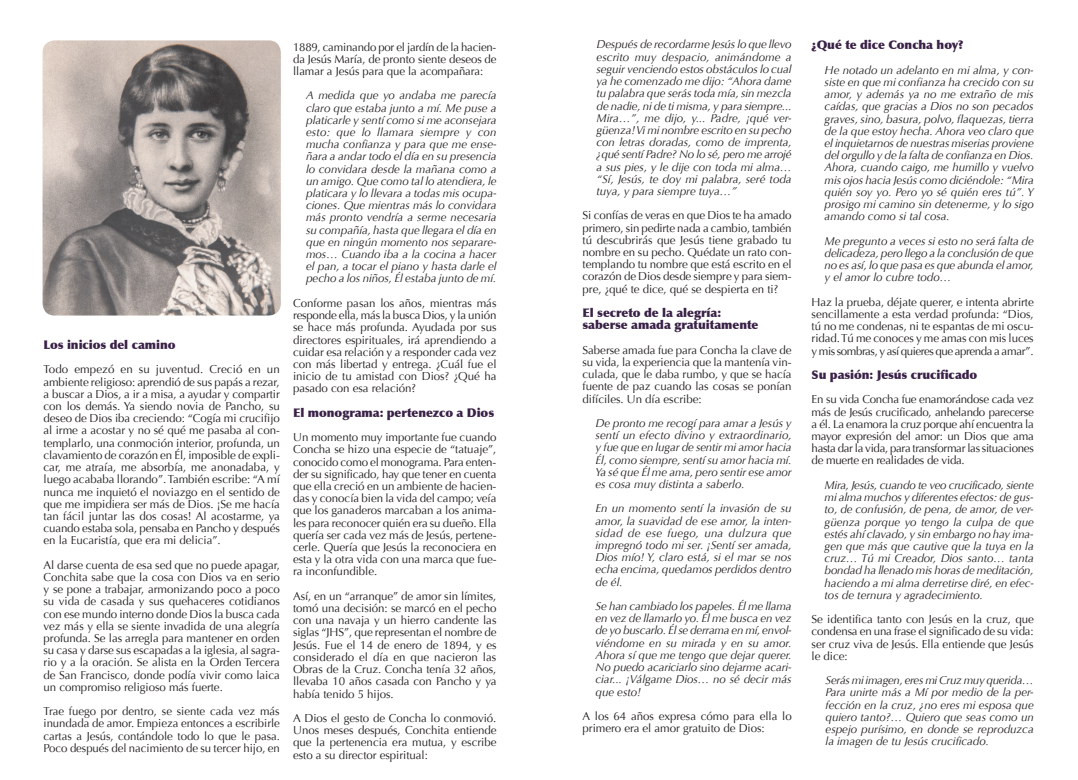
<style>
.page{position:relative;width:1078px;height:780px;background:#fff}
.page>*{position:absolute;margin:0;border:0;box-sizing:border-box;transform-origin:0 0}
.t1{font:900 12px/12.2px "Optima";letter-spacing:-.005em;color:#3a2147}
.t2{font:11.5px/12.2px "Optima";letter-spacing:-.005em;color:#231f20;text-align:justify}
.t3{font:italic 11.5px/12.2px "Optima";letter-spacing:-.005em;color:#231f20;text-align:justify}
</style>
<div class="page">
<img style="left:43px;top:40px;width:238px;height:275px">
<p class="t1" style="left:44px;top:339px;width:134px">Los inicios del camino</p>
<p class="t2" style="left:44px;top:363px;width:238px">Todo empezó en su juventud. Creció en un ambiente religioso: aprendió de sus papás a rezar, a buscar a Dios, a ir a misa, a ayudar y compartir con los demás. Ya siendo novia de Pancho, su deseo de Dios iba creciendo: “Cogía mi crucifijo al irme a acostar y no sé qué me pasaba al con&shy;templarlo, una conmoción interior, profunda, un clavamiento de corazón en Él, imposible de expli&shy;car, me atraía, me absorbía, me anonadaba, y luego acababa llorando”. También escribe: “A mí nunca me inquietó el noviazgo en el sentido de que me impidiera ser más de Dios. ¡Se me hacía tan fácil juntar las dos cosas! Al acostarme, ya cuando estaba sola, pensaba en Pancho y después en la Eucaristía, que era mi delicia”.</p>
<p class="t2" style="left:44px;top:559px;width:238px">Al darse cuenta de esa sed que no puede apagar, Conchita sabe que la cosa con Dios va en serio y se pone a trabajar, armonizando poco a poco su vida de casada y sus quehaceres cotidianos con ese mundo interno donde Dios la busca cada vez más y ella se siente invadida de una alegría profunda. Se las arregla para mantener en orden su casa y darse sus escapadas a la iglesia, al sagra&shy;rio y a la oración. Se alista en la Orden Tercera de San Francisco, donde podía vivir como laica un compromiso religioso más fuerte.</p>
<p class="t2" style="left:44px;top:705px;width:238px">Trae fuego por dentro, se siente cada vez más inundada de amor. Empieza entonces a escribirle cartas a Jesús, contándole todo lo que le pasa.<br>Poco después del nacimiento de su tercer hijo, en</p>
<p class="t2" style="left:293px;top:41px;width:205px">1889, caminando por el jardín de la hacien&shy;da Jesús María, de pronto siente deseos de llamar a Jesús para que la acompañara:</p>
<p class="t3" style="left:306px;top:89px;width:192px">A medida que yo andaba me parecía claro que estaba junto a mí. Me puse a platicarle y sentí como si me aconsejara esto: que lo llamara siempre y con mucha confianza y para que me ense&shy;ñara a andar todo el día en su presencia lo convidara desde la mañana como a un amigo. Que como tal lo atendiera, le platicara y lo llevara a todas mis ocupa&shy;ciones. Que mientras más lo convidara más pronto vendría a serme necesaria su compañía, hasta que llegara el día en que en ningún momento nos separare&shy;mos… Cuando iba a la cocina a hacer el pan, a tocar el piano y hasta darle el pecho a los niños, Él estaba junto de mí.</p>
<p class="t2" style="left:293px;top:297px;width:205px">Conforme pasan los años, mientras más responde ella, más la busca Dios, y la unión se hace más profunda. Ayudada por sus directores espirituales, irá aprendiendo a cuidar esa relación y a responder cada vez con más libertad y entrega. ¿Cuál fue el inicio de tu amistad con Dios? ¿Qué ha pasado con esa relación?</p>
<p class="t1" style="left:293px;top:406px;width:202px">El monograma: pertenezco a Dios</p>
<p class="t2" style="left:293px;top:431px;width:205px">Un momento muy importante fue cuando Concha se hizo una especie de “tatuaje”, conocido como el monograma. Para enten&shy;der su significado, hay que tener en cuenta que ella creció en un ambiente de hacien&shy;das y conocía bien la vida del campo; veía que los ganaderos marcaban a los anima&shy;les para reconocer quién era su dueño. Ella quería ser cada vez más de Jesús, pertene&shy;cerle. Quería que Jesús la reconociera en esta y la otra vida con una marca que fue&shy;ra inconfundible.</p>
<p class="t2" style="left:293px;top:590px;width:205px">Así, en un “arranque” de amor sin límites, tomó una decisión: se marcó en el pecho con una navaja y un hierro candente las siglas “JHS”, que representan el nombre de Jesús. Fue el 14 de enero de 1894, y es considerado el día en que nacieron las Obras de la Cruz. Concha tenía 32 años, llevaba 10 años casada con Pancho y ya había tenido 5 hijos.</p>
<p class="t2" style="left:293px;top:712px;width:205px">A Dios el gesto de Concha lo conmovió.<br>Unos meses después, Conchita entiende que la pertenencia era mutua, y escribe esto a su director espiritual:</p>
<p class="t3" style="left:596px;top:39px;width:197px">Después de recordarme Jesús lo que llevo escrito muy despacio, animándome a seguir venciendo estos obstáculos lo cual ya he comenzado me dijo: “Ahora dame tu palabra que serás toda mía, sin mezcla de nadie, ni de ti misma, y para siempre...<br>Mira…”, me dijo, y... Padre, ¡qué ver&shy;güenza! Vi mi nombre escrito en su pecho con letras doradas, como de imprenta, ¿qué sentí Padre? No lo sé, pero me arrojé a sus pies, y le dije con toda mi alma… “Sí, Jesús, te doy mi palabra, seré toda tuya, y para siempre tuya…”</p>
<p class="t2" style="left:582px;top:209px;width:210px">Si confías de veras en que Dios te ha amado primero, sin pedirte nada a cambio, también tú descubrirás que Jesús tiene grabado tu nombre en su pecho. Quédate un rato con&shy;templando tu nombre que está escrito en el corazón de Dios desde siempre y para siem&shy;pre, ¿qué te dice, qué se despierta en ti?</p>
<p class="t1" style="left:582px;top:307px;width:177px">El secreto de la alegría: saberse amada gratuitamente</p>
<p class="t2" style="left:582px;top:344px;width:211px">Saberse amada fue para Concha la clave de su vida, la experiencia que la mantenía vin&shy;culada, que le daba rumbo, y que se hacía fuente de paz cuando las cosas se ponían difíciles. Un día escribe:</p>
<p class="t3" style="left:595px;top:417px;width:198px">De pronto me recogí para amar a Jesús y sentí un efecto divino y extraordinario, y fue que en lugar de sentir mi amor hacia Él, como siempre, sentí su amor hacia mí.<br>Ya sé que Él me ama, pero sentir ese amor es cosa muy distinta a saberlo.</p>
<p class="t3" style="left:595px;top:502px;width:198px">En un momento sentí la invasión de su amor, la suavidad de ese amor, la inten&shy;sidad de ese fuego, una dulzura que impregnó todo mi ser. ¡Sentí ser amada, Dios mío! Y, claro está, si el mar se nos echa encima, quedamos perdidos dentro de él.</p>
<p class="t3" style="left:595px;top:600px;width:197px">Se han cambiado los papeles. Él me llama en vez de llamarlo yo. Él me busca en vez de yo buscarlo. Él se derrama en mí, envol&shy;viéndome en su mirada y en su amor.<br>Ahora sí que me tengo que dejar querer.<br>No puedo acariciarlo sino dejarme acari&shy;ciar... ¡Válgame Dios… no sé decir más que esto!</p>
<p class="t2" style="left:582px;top:710px;width:211px">A los 64 años expresa cómo para ella lo primero era el amor gratuito de Dios:</p>
<p class="t1" style="left:811px;top:39px;width:153px">¿Qué te dice Concha hoy?</p>
<p class="t3" style="left:824px;top:64px;width:211px">He notado un adelanto en mi alma, y con&shy;siste en que mi confianza ha crecido con su amor, y además ya no me extraño de mis caídas, que gracias a Dios no son pecados graves, sino, basura, polvo, flaquezas, tierra de la que estoy hecha. Ahora veo claro que el inquietarnos de nuestras miserias proviene del orgullo y de la falta de confianza en Dios.<br>Ahora, cuando caigo, me humillo y vuelvo mis ojos hacia Jesús como diciéndole: “Mira quién soy yo. Pero yo sé quién eres tú”. Y prosigo mi camino sin detenerme, y lo sigo amando como si tal cosa.</p>
<p class="t3" style="left:824px;top:235px;width:211px">Me pregunto a veces si esto no será falta de delicadeza, pero llego a la conclusión de que no es así, lo que pasa es que abunda el amor, y el amor lo cubre todo…</p>
<p class="t2" style="left:811px;top:296px;width:224px">Haz la prueba, déjate querer, e intenta abrirte sencillamente a esta verdad profunda: “Dios, tú no me condenas, ni te espantas de mi oscu&shy;ridad. Tú me conoces y me amas con mis luces y mis sombras, y así quieres que aprenda a amar”.</p>
<p class="t1" style="left:811px;top:368px;width:167px">Su pasión: Jesús crucificado</p>
<p class="t2" style="left:811px;top:393px;width:224px">En su vida Concha fue enamorándose cada vez más de Jesús crucificado, anhelando parecerse a él. La enamora la cruz porque ahí encuentra la mayor expresión del amor: un Dios que ama hasta dar la vida, para transformar las situaciones de muerte en realidades de vida.</p>
<p class="t3" style="left:824px;top:479px;width:211px">Mira, Jesús, cuando te veo crucificado, siente mi alma muchos y diferentes efectos: de gus&shy;to, de confusión, de pena, de amor, de ver&shy;güenza porque yo tengo la culpa de que estés ahí clavado, y sin embargo no hay ima&shy;gen que más que cautive que la tuya en la cruz… Tú mi Creador, Dios santo… tanta bondad ha llenado mis horas de meditación, haciendo a mi alma derretirse diré, en efec&shy;tos de ternura y agradecimiento.</p>
<p class="t2" style="left:811px;top:613px;width:224px">Se identifica tanto con Jesús en la cruz, que condensa en una frase el significado de su vida: ser cruz viva de Jesús. Ella entiende que Jesús le dice:</p>
<p class="t3" style="left:825px;top:674px;width:210px">Serás mi imagen, eres mi Cruz muy querida… Para unirte más a Mí por medio de la per&shy;fección en la cruz, ¿no eres mi esposa que quiero tanto?… Quiero que seas como un espejo purísimo, en donde se reproduzca la imagen de tu Jesús crucificado.</p>
</div>
